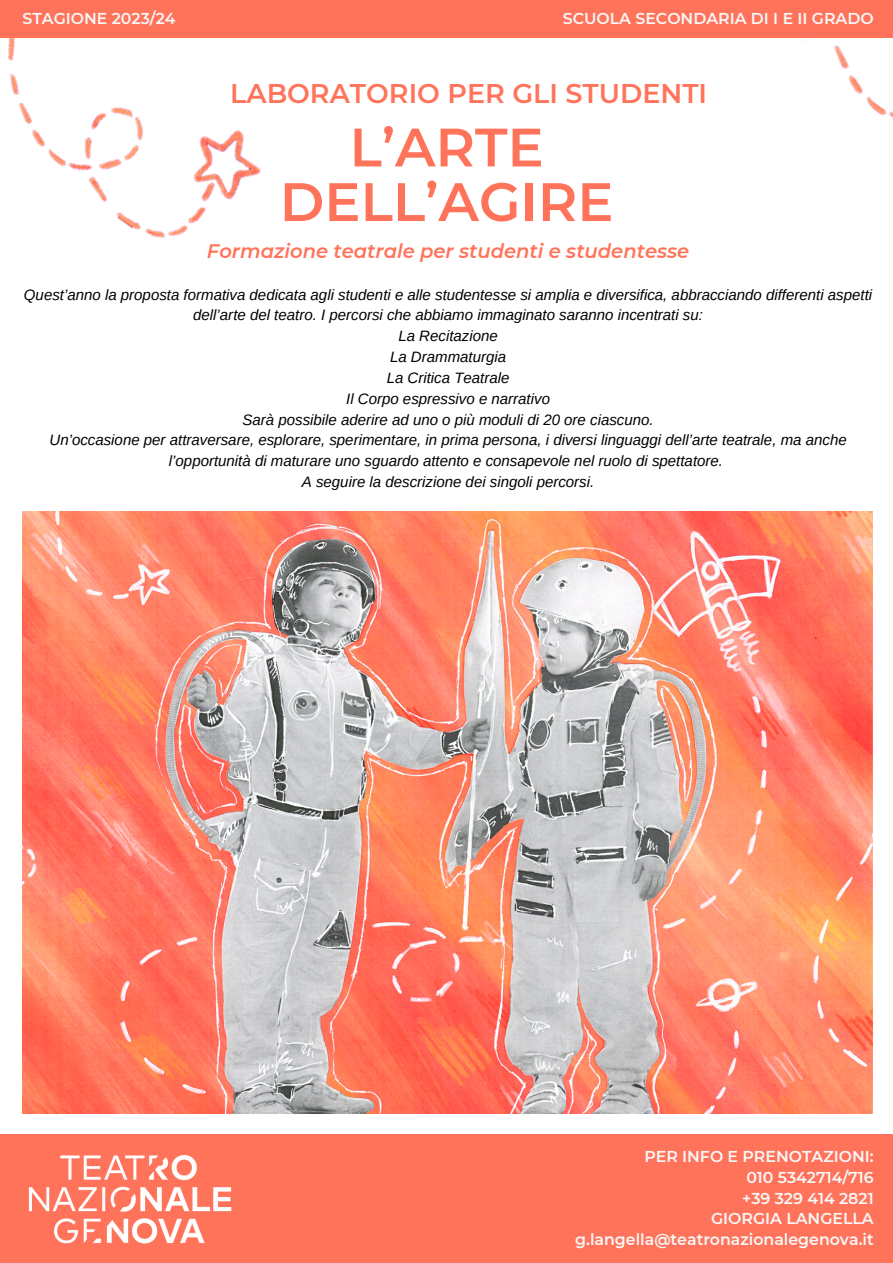
<style>
.page{position:relative;width:893px;height:1263px;background:#fff}
.page>*{position:absolute;margin:0;border:0;box-sizing:border-box;transform-origin:0 0}
.t1{font:600 54px "Montserrat";color:#ff735b}
.t2{font:600 27px "Montserrat";color:#ff735b}
.t3{font:italic 600 19.5px "Montserrat";color:#ff735b}
.t4{font:600 15.75px "Montserrat";color:#f8f8f8}
.t5{font:italic 15px/20.9px "Arimo";color:#000;text-align:center}
</style>
<div class="page">
<div style="left:0;top:1134px;width:893px;height:129px;background:#ff735b"></div>
<img style="left:28px;top:1155px;width:204px;height:89px">
<img style="left:7px;top:38px;width:254px;height:200px">
<img style="left:834px;top:45px;width:59px;height:73px">
<div style="left:0;top:0;width:893px;height:38px;background:#ff735b"></div>
<img style="left:22px;top:512px;width:850px;height:602px">
<p class="t4" style="left:22px;top:9px;width:155px">STAGIONE 2023/24</p>
<p class="t4" style="left:563px;top:9px;width:312px">SCUOLA SECONDARIA DI I E II GRADO</p>
<p class="t2" style="left:230px;top:77px;width:478px">LABORATORIO PER GLI STUDENTI</p>
<p class="t1" style="left:349px;top:114px;width:196px">L’ARTE</p>
<p class="t1" style="left:280px;top:169px;width:335px">DELL’AGIRE</p>
<p class="t3" style="left:207px;top:239px;width:484px">Formazione teatrale per studenti e studentesse</p>
<p class="t5" style="left:24px;top:284px;width:849px">Quest’anno la proposta formativa dedicata agli studenti e alle studentesse si amplia e diversifica, abbracciando differenti aspetti dell’arte del teatro. I percorsi che abbiamo immaginato saranno incentrati su:</p>
<p class="t5" style="left:398px;top:326px;width:101px">La Recitazione</p>
<p class="t5" style="left:390px;top:346px;width:118px">La Drammaturgia</p>
<p class="t5" style="left:387px;top:367px;width:124px">La Critica Teatrale</p>
<p class="t5" style="left:346px;top:388px;width:205px">Il Corpo espressivo e narrativo</p>
<p class="t5" style="left:242px;top:409px;width:413px">Sarà possibile aderire ad uno o più moduli di 20 ore ciascuno.</p>
<p class="t5" style="left:49px;top:430px;width:798px">Un’occasione per attraversare, esplorare, sperimentare, in prima persona, i diversi linguaggi dell’arte teatrale, ma anche l’opportunità di maturare uno sguardo attento e consapevole nel ruolo di spettatore.</p>
<p class="t5" style="left:302px;top:471px;width:294px">A seguire la descrizione dei singoli percorsi.</p>
<p class="t4" style="left:644px;top:1146px;width:231px">PER INFO E PRENOTAZIONI:</p>
<p class="t4" style="left:746px;top:1167px;width:129px">010 5342714/716</p>
<p class="t4" style="left:742px;top:1188px;width:133px">+39 329 414 2821</p>
<p class="t4" style="left:711px;top:1209px;width:164px">GIORGIA LANGELLA</p>
<p class="t4" style="left:575px;top:1230px;width:300px">g.langella@teatronazionalegenova.it</p>
</div>
